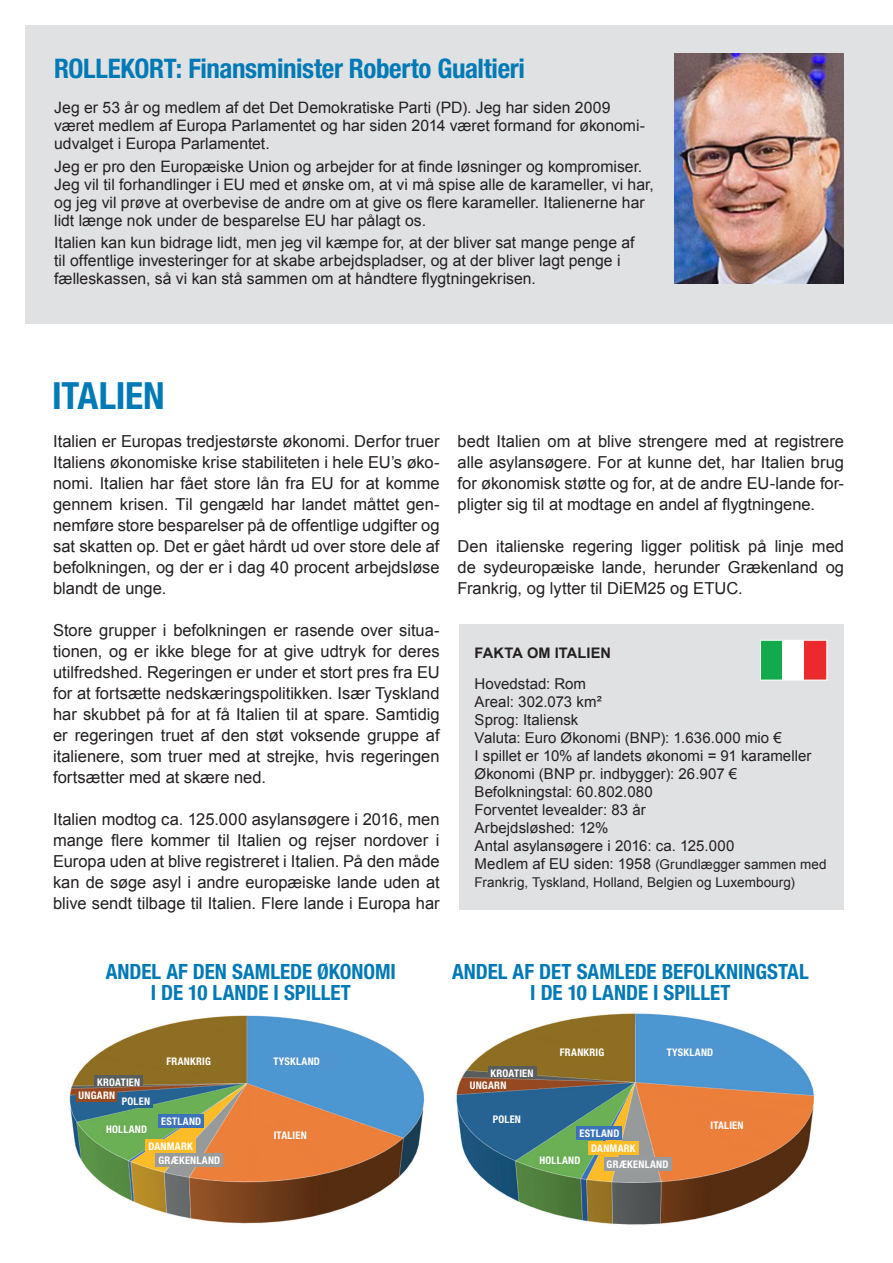
<style>
.page{position:relative;width:893px;height:1263px;background:#fff}
.page>*{position:absolute;margin:0;border:0;box-sizing:border-box;transform-origin:0 0}
.t1{font:700 condensed 37.5px "Helvetica Neue";letter-spacing:-.005em;color:#007ab6}
.blå_rollekort{font:700 condensed 27px "Helvetica Neue";letter-spacing:-.01em;color:#007ab6}
.t2{font:700 condensed 21px/21px "Helvetica Neue";color:#007ab6;text-align:center}
.t3{font:16.5px/21px "Arial";color:#231f20;text-align:justify}
.ROLLEKORT{font:15.75px/18px "Arial";color:#231f20}
.t4{font:15px/18px "Arial";letter-spacing:.005em;color:#231f20}
.t5{font:700 14.55px "Arial";letter-spacing:.01em;color:#231f20}
.t6{font:13.5px/18px "Arial";letter-spacing:.01em;color:#231f20}
.t7{font:700 condensed 10.5px "Helvetica Neue";letter-spacing:.02em;color:#fff}
.s1{font-size:15px}
</style>
<div class="page">
<img style="left:456px;top:1013px;width:358px;height:212px">
<img style="left:69px;top:1015px;width:356px;height:209px">
<div style="left:459px;top:624px;width:385px;height:286px;background:#e0e1e3"></div>
<div style="left:760px;top:640px;width:23px;height:40px;background:#13aa4b"></div>
<div style="left:783px;top:640px;width:22px;height:40px;background:#fff"></div>
<div style="left:805px;top:640px;width:22px;height:40px;background:#ec2a2e"></div>
<div style="left:760px;top:640px;width:67px;height:40px;border:1px solid #fff"></div>
<div style="left:604px;top:1157px;width:67px;height:14px;background:#989b9c"></div>
<div style="left:664px;top:1045px;width:67px;height:14px;background:#4f95d0"></div>
<div style="left:708px;top:1118px;width:38px;height:14px;background:#ea7f3b"></div>
<div style="left:588px;top:1141px;width:50px;height:13px;background:#fbbc28"></div>
<div style="left:577px;top:1125px;width:45px;height:14px;background:#3c72b9"></div>
<div style="left:537px;top:1153px;width:46px;height:14px;background:#69ae54"></div>
<div style="left:490px;top:1111px;width:34px;height:14px;background:#256394"></div>
<div style="left:470px;top:1081px;width:36px;height:8px;background:#964820"></div>
<div style="left:488px;top:1066px;width:48px;height:11px;background:#595d5d"></div>
<div style="left:557px;top:1045px;width:50px;height:14px;background:#8e6e21"></div>
<div style="left:156px;top:1153px;width:67px;height:14px;background:#989b9c"></div>
<div style="left:270px;top:1054px;width:68px;height:13px;background:#4f95d0"></div>
<div style="left:271px;top:1128px;width:39px;height:14px;background:#ea7f3b"></div>
<div style="left:146px;top:1138px;width:50px;height:14px;background:#fbbc28"></div>
<div style="left:158px;top:1114px;width:46px;height:14px;background:#3c72b9"></div>
<div style="left:103px;top:1122px;width:47px;height:13px;background:#69ae54"></div>
<div style="left:119px;top:1094px;width:34px;height:14px;background:#256394"></div>
<div style="left:76px;top:1089px;width:41px;height:12px;background:#964820"></div>
<div style="left:94px;top:1074px;width:49px;height:11px;background:#595d5d"></div>
<div style="left:164px;top:1054px;width:50px;height:14px;background:#8e6e21"></div>
<div style="left:26px;top:26px;width:867px;height:298px;background:#e0e1e3"></div>
<img style="left:674px;top:53px;width:169px;height:230px">
<p class="blå_rollekort" style="left:54px;top:52px;width:472px">ROLLEKORT: Finansminister Roberto Gualtieri</p>
<p class="ROLLEKORT" style="left:54px;top:99px;width:592px">Jeg er 53 år og medlem af det Det Demokratiske Parti (PD). Jeg har siden 2009 været medlem af Europa Parlamentet og har siden 2014 været formand for økonomi&shy;udvalget i Europa Parlamentet.</p>
<p class="ROLLEKORT" style="left:54px;top:157px;width:601px">Jeg er pro den Europæiske Union og arbejder for at finde løsninger og kompromiser.<br>Jeg vil til forhandlinger i EU med et ønske om, at vi må spise alle de karameller, vi har, og jeg vil prøve at overbevise de andre om at give os flere karameller. Italienerne har lidt længe nok under de besparelse EU har pålagt os.</p>
<p class="ROLLEKORT" style="left:54px;top:234px;width:582px">Italien kan kun bidrage lidt, men jeg vil kæmpe for, at der bliver sat mange penge af til offentlige investeringer for at skabe arbejdspladser, og at der bliver lagt penge i fælleskassen, så vi kan stå sammen om at håndtere flygtningekrisen.</p>
<h1 class="t1" style="left:52px;top:373px;width:114px">ITALIEN</h1>
<p class="t3" style="left:53px;top:431px;width:388px">Italien er Europas tredjestørste økonomi. Derfor truer Italiens økonomiske krise stabiliteten i hele EU’s øko&shy;nomi. Italien har fået store lån fra EU for at komme gennem krisen. Til gengæld har landet måttet gen&shy;nemføre store besparelser på de offentlige udgifter og sat skatten op. Det er gået hårdt ud over store dele af befolkningen, og der er i dag 40 procent arbejdsløse blandt de unge.</p>
<p class="t3" style="left:53px;top:620px;width:388px">Store grupper i befolkningen er rasende over situa&shy;tionen, og er ikke blege for at give udtryk for deres utilfredshed. Regeringen er under et stort pres fra EU for at fortsætte nedskæringspolitikken. Især Tyskland har skubbet på for at få Italien til at spare. Samtidig er regeringen truet af den støt voksende gruppe af italienere, som truer med at strejke, hvis regeringen fortsætter med at skære ned.</p>
<p class="t3" style="left:53px;top:809px;width:388px">Italien modtog ca. 125.000 asylansøgere i 2016, men mange flere kommer til Italien og rejser nordover i Europa uden at blive registreret i Italien. På den måde kan de søge asyl i andre europæiske lande uden at blive sendt tilbage til Italien. Flere lande i Europa har</p>
<p class="t3" style="left:458px;top:431px;width:388px">bedt Italien om at blive strengere med at registrere alle asylansøgere. For at kunne det, har Italien brug for økonomisk støtte og for, at de andre EU-lande for&shy;pligter sig til at modtage en andel af flygtningene.</p>
<p class="t3" style="left:458px;top:536px;width:388px">Den italienske regering ligger politisk på linje med de sydeuropæiske lande, herunder Grækenland og Frankrig, og lytter til DiEM25 og ETUC.</p>
<p class="t5" style="left:475px;top:644px;width:138px">FAKTA OM ITALIEN</p>
<p class="t4" style="left:475px;top:675px;width:338px">Hovedstad: Rom<br>Areal: 302.073 km²<br>Sprog: Italiensk<br>Valuta: Euro Økonomi (BNP): 1.636.000 mio €<br>I spillet er 10% af landets økonomi = 91 karameller<br>Økonomi (BNP pr. indbygger): 26.907 €<br>Befolkningstal: 60.802.080<br>Forventet levealder: 83 år<br>Arbejdsløshed: 12%<br>Antal asylansøgere i 2016: ca. 125.000</p>
<p class="t6" style="left:475px;top:855px;width:353px"><span class="s1">Medlem af EU siden: 1958</span> (Grundlægger sammen med<br>Frankrig, Tyskland, Holland, Belgien og Luxembourg)</p>
<p class="t2" style="left:106px;top:961px;width:292px">ANDEL AF DEN SAMLEDE ØKONOMI<br>I DE 10 LANDE I SPILLET</p>
<p class="t2" style="left:452px;top:961px;width:358px">ANDEL AF DET SAMLEDE BEFOLKNINGSTAL<br>I DE 10 LANDE I SPILLET</p>
<p class="t7" style="left:166px;top:1055px;width:46px">FRANKRIG</p>
<p class="t7" style="left:273px;top:1055px;width:48px">TYSKLAND</p>
<p class="t7" style="left:560px;top:1046px;width:46px">FRANKRIG</p>
<p class="t7" style="left:667px;top:1046px;width:48px">TYSKLAND</p>
<p class="t7" style="left:97px;top:1075px;width:44px">KROATIEN</p>
<p class="t7" style="left:79px;top:1089px;width:38px">UNGARN</p>
<p class="t7" style="left:122px;top:1095px;width:30px">POLEN</p>
<p class="t7" style="left:491px;top:1067px;width:44px">KROATIEN</p>
<p class="t7" style="left:470px;top:1079px;width:38px">UNGARN</p>
<p class="t7" style="left:106px;top:1123px;width:42px">HOLLAND</p>
<p class="t7" style="left:161px;top:1115px;width:42px">ESTLAND</p>
<p class="t7" style="left:274px;top:1129px;width:35px">ITALIEN</p>
<p class="t7" style="left:493px;top:1112px;width:30px">POLEN</p>
<p class="t7" style="left:579px;top:1126px;width:42px">ESTLAND</p>
<p class="t7" style="left:710px;top:1119px;width:35px">ITALIEN</p>
<p class="t7" style="left:148px;top:1139px;width:46px">DANMARK</p>
<p class="t7" style="left:591px;top:1141px;width:46px">DANMARK</p>
<p class="t7" style="left:158px;top:1154px;width:63px">GRÆKENLAND</p>
<p class="t7" style="left:539px;top:1154px;width:42px">HOLLAND</p>
<p class="t7" style="left:607px;top:1158px;width:63px">GRÆKENLAND</p>
</div>
